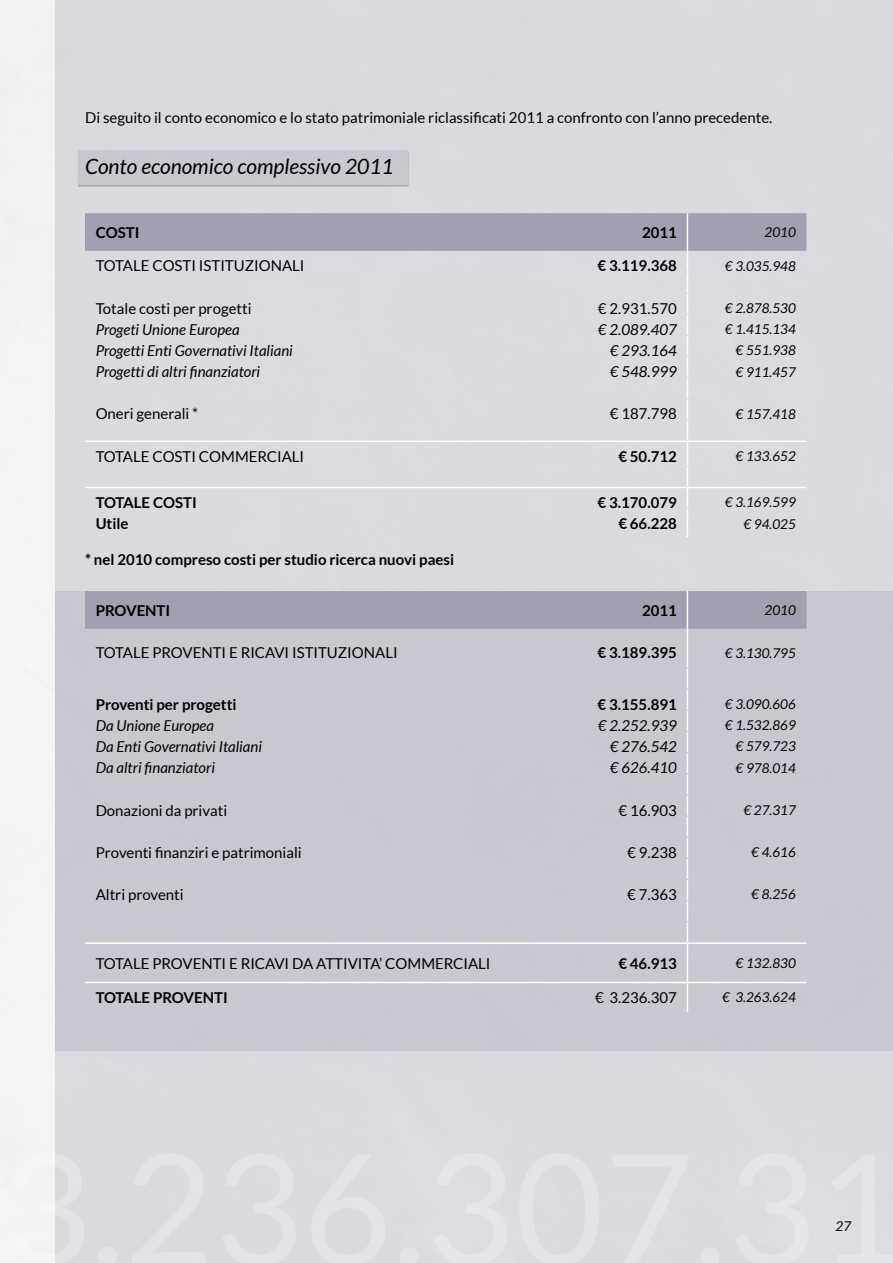
<style>
.page{position:relative;width:893px;height:1263px;background:#fff}
.page>*{position:absolute;margin:0;border:0;box-sizing:border-box;transform-origin:0 0}
.t1{font:italic 21px "Lato";color:#000}
.t2{font:15px "Lato";color:#000}
.t3{font:italic 15px "Lato";color:#000}
.t4{font:700 15px "Lato";color:#000}
.t5{font:italic 13.5px "Lato";color:#000}
</style>
<div class="page">
<div style="left:55px;top:0;width:838px;height:1263px;background:#dad9df"></div>
<div style="left:55px;top:591px;width:838px;height:459px;background:#c9c8d0"></div>
<div style="left:78px;top:151px;width:331px;height:35px;background:#c9c7d0"></div>
<svg style="left:85px;top:213px;width:721px;height:416px"></svg>
<hr style="left:85px;top:440px;width:465px;height:2px;background:#fff">
<hr style="left:550px;top:440px;width:137px;height:2px;background:#fff">
<hr style="left:687px;top:440px;width:119px;height:2px;background:#fff">
<hr style="left:85px;top:487px;width:465px;height:1px;background:#fff">
<hr style="left:550px;top:487px;width:137px;height:1px;background:#fff">
<hr style="left:687px;top:487px;width:119px;height:1px;background:#fff">
<svg style="left:687px;top:251px;width:1px;height:286px"></svg>
<hr style="left:687px;top:629px;width:1px;height:38px;background:#fff">
<svg style="left:687px;top:669px;width:1px;height:273px"></svg>
<hr style="left:85px;top:942px;width:465px;height:2px;background:#fff">
<hr style="left:550px;top:942px;width:137px;height:2px;background:#fff">
<hr style="left:687px;top:942px;width:119px;height:2px;background:#fff">
<hr style="left:687px;top:944px;width:1px;height:38px;background:#fff">
<hr style="left:85px;top:982px;width:465px;height:1px;background:#fff">
<hr style="left:550px;top:982px;width:137px;height:1px;background:#fff">
<hr style="left:687px;top:982px;width:119px;height:1px;background:#fff">
<svg style="left:687px;top:983px;width:1px;height:28px"></svg>
<hr style="left:687px;top:213px;width:1px;height:38px;background:#fff">
<hr style="left:687px;top:591px;width:1px;height:38px;background:#fff">
<p class="t2" style="left:85px;top:109px;width:689px">Di seguito il conto economico e lo stato patrimoniale riclassificati 2011 a confronto con l’anno precedente.</p>
<h1 class="t1" style="left:85px;top:155px;width:310px">Conto economico complessivo 2011</h1>
<p class="t4" style="left:96px;top:224px;width:45px">COSTI</p>
<p class="t4" style="left:642px;top:224px;width:36px">2011</p>
<p class="t5" style="left:765px;top:225px;width:33px">2010</p>
<p class="t2" style="left:96px;top:258px;width:210px">TOTALE COSTI ISTITUZIONALI</p>
<p class="t4" style="left:598px;top:257px;width:81px">€ 3.119.368</p>
<p class="t5" style="left:725px;top:258px;width:72px">€ 3.035.948</p>
<p class="t2" style="left:96px;top:300px;width:157px">Totale costi per progetti</p>
<p class="t2" style="left:598px;top:300px;width:80px">€ 2.931.570</p>
<p class="t5" style="left:725px;top:301px;width:72px">€ 2.878.530</p>
<p class="t3" style="left:96px;top:321px;width:146px">Progeti Unione Europea</p>
<p class="t3" style="left:598px;top:321px;width:80px">€ 2.089.407</p>
<p class="t5" style="left:725px;top:322px;width:72px">€ 1.415.134</p>
<p class="t3" style="left:96px;top:342px;width:199px">Progetti Enti Governativi Italiani</p>
<p class="t3" style="left:610px;top:342px;width:68px">€ 293.164</p>
<p class="t5" style="left:736px;top:343px;width:62px">€ 551.938</p>
<p class="t3" style="left:96px;top:363px;width:166px">Progetti di altri finanziatori</p>
<p class="t3" style="left:610px;top:363px;width:68px">€ 548.999</p>
<p class="t5" style="left:736px;top:364px;width:62px">€ 911.457</p>
<p class="t2" style="left:96px;top:406px;width:104px">Oneri generali *</p>
<p class="t2" style="left:610px;top:406px;width:68px">€ 187.798</p>
<p class="t5" style="left:736px;top:406px;width:62px">€ 157.418</p>
<p class="t2" style="left:96px;top:448px;width:210px">TOTALE COSTI COMMERCIALI</p>
<p class="t4" style="left:618px;top:448px;width:60px">€ 50.712</p>
<p class="t5" style="left:736px;top:449px;width:62px">€ 133.652</p>
<p class="t4" style="left:96px;top:494px;width:103px">TOTALE COSTI</p>
<p class="t4" style="left:598px;top:494px;width:81px">€ 3.170.079</p>
<p class="t5" style="left:725px;top:495px;width:72px">€ 3.169.599</p>
<p class="t4" style="left:96px;top:515px;width:34px">Utile</p>
<p class="t4" style="left:618px;top:515px;width:60px">€ 66.228</p>
<p class="t5" style="left:743px;top:516px;width:54px">€ 94.025</p>
<p class="t4" style="left:85px;top:551px;width:371px">* nel 2010 compreso costi per studio ricerca nuovi paesi</p>
<p class="t4" style="left:96px;top:602px;width:76px">PROVENTI</p>
<p class="t4" style="left:642px;top:602px;width:36px">2011</p>
<p class="t5" style="left:765px;top:603px;width:33px">2010</p>
<p class="t2" style="left:96px;top:645px;width:304px">TOTALE PROVENTI E RICAVI ISTITUZIONALI</p>
<p class="t4" style="left:598px;top:644px;width:81px">€ 3.189.395</p>
<p class="t5" style="left:725px;top:645px;width:72px">€ 3.130.795</p>
<p class="t4" style="left:96px;top:696px;width:142px">Proventi per progetti</p>
<p class="t4" style="left:598px;top:696px;width:81px">€ 3.155.891</p>
<p class="t5" style="left:725px;top:697px;width:72px">€ 3.090.606</p>
<p class="t3" style="left:96px;top:717px;width:120px">Da Unione Europea</p>
<p class="t3" style="left:598px;top:717px;width:80px">€ 2.252.939</p>
<p class="t5" style="left:725px;top:718px;width:72px">€ 1.532.869</p>
<p class="t3" style="left:96px;top:738px;width:168px">Da Enti Governativi Italiani</p>
<p class="t3" style="left:610px;top:738px;width:68px">€ 276.542</p>
<p class="t5" style="left:736px;top:739px;width:62px">€ 579.723</p>
<p class="t3" style="left:96px;top:759px;width:121px">Da altri finanziatori</p>
<p class="t3" style="left:610px;top:759px;width:68px">€ 626.410</p>
<p class="t5" style="left:736px;top:760px;width:62px">€ 978.014</p>
<p class="t2" style="left:96px;top:802px;width:133px">Donazioni da privati</p>
<p class="t2" style="left:618px;top:802px;width:60px">€ 16.903</p>
<p class="t5" style="left:743px;top:802px;width:54px">€ 27.317</p>
<p class="t2" style="left:96px;top:844px;width:207px">Proventi finanziri e patrimoniali</p>
<p class="t2" style="left:627px;top:844px;width:51px">€ 9.238</p>
<p class="t5" style="left:751px;top:845px;width:46px">€ 4.616</p>
<p class="t2" style="left:96px;top:886px;width:90px">Altri proventi</p>
<p class="t2" style="left:627px;top:886px;width:51px">€ 7.363</p>
<p class="t5" style="left:751px;top:887px;width:46px">€ 8.256</p>
<p class="t2" style="left:96px;top:955px;width:396px">TOTALE PROVENTI E RICAVI DA ATTIVITA’ COMMERCIALI</p>
<p class="t4" style="left:618px;top:955px;width:60px">€ 46.913</p>
<p class="t5" style="left:736px;top:956px;width:62px">€ 132.830</p>
<p class="t4" style="left:96px;top:989px;width:134px">TOTALE PROVENTI</p>
<p class="t2" style="left:595px;top:989px;width:83px">€ 3.236.307</p>
<p class="t5" style="left:722px;top:990px;width:75px">€ 3.263.624</p>
<p class="t5" style="left:835px;top:1219px;width:17px">27</p>
</div>
